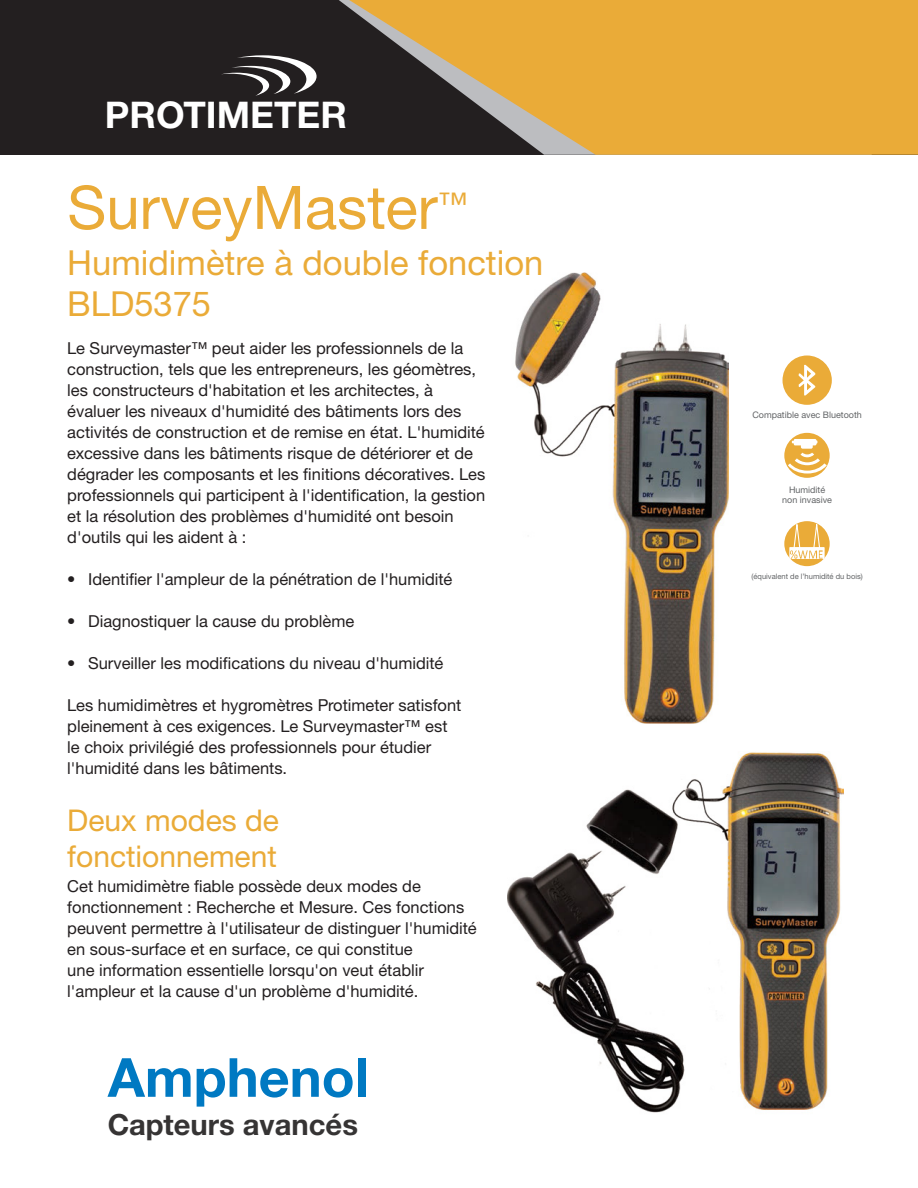
<style>
.page{position:relative;width:918px;height:1188px;background:#fff}
.page>*{position:absolute;margin:0;border:0;box-sizing:border-box;transform-origin:0 0}
.t1{font:60.15px "Helvetica Neue LTW1 G";color:#eaab38}
.t2{font:700 54px "Helvetica Neue LTW1 G";color:#0079c2}
.t3{font:700 36.75px "Helvetica Neue LTW1 G";color:#fff}
.t4{font:34.5px/41.4px "Helvetica Neue LTW1 G";color:#eaab38}
.Heading__5{font:30px/36px "Helvetica Neue LTW1 G";color:#eaab38}
.t5{font:700 29.1px "Helvetica Neue LTW1 G";color:#363434}
.Body_text__2{font:16.5px/21px "Helvetica Neue LTW1 G";color:#231f20}
.t6{font:9px/10.8px "Helvetica Neue LTW1 G";color:#626466;text-align:center}
.t7{font:7.5px "Helvetica Neue LTW1 G";color:#626466}
</style>
<div class="page">
<img style="left:508px;top:752px;width:336px;height:361px">
<img style="left:515px;top:273px;width:214px;height:451px">
<svg style="left:784px;top:521px;width:46px;height:46px"></svg>
<svg style="left:784px;top:432px;width:46px;height:46px"></svg>
<hr style="left:792px;top:441px;width:25px;height:2px;background:#fff">
<div style="left:783px;top:356px;width:49px;height:49px;background:#eaab38;border-radius:50%"></div>
<svg style="left:799px;top:365px;width:16px;height:30px"></svg>
<div style="left:0;top:0;width:918px;height:155px;background:#231f20"></div>
<svg style="left:349px;top:0;width:569px;height:155px;fill:#eaab38"></svg>
<svg style="left:221px;top:55px;width:96px;height:41px"></svg>
<p class="t3" style="left:105px;top:92px;width:244px">PROTIMETER</p>
<p class="t1" style="left:67px;top:170px;width:402px">SurveyMaster<sup>™</sup></p>
<p class="t4" style="left:67px;top:242px;width:478px">Humidimètre à double fonction<br>BLD5375</p>
<p class="Body_text__2" style="left:67px;top:337px;width:419px">Le Surveymaster™ peut aider les professionnels de la construction, tels que les entrepreneurs, les géomètres, les constructeurs d'habitation et les architectes, à évaluer les niveaux d'humidité des bâtiments lors des activités de construction et de remise en état. L'humidité excessive dans les bâtiments risque de détériorer et de dégrader les composants et les finitions décoratives. Les professionnels qui participent à l'identification, la gestion et la résolution des problèmes d'humidité ont besoin d'outils qui les aident à :</p>
<p class="Body_text__2" style="left:67px;top:568px;width:387px">• Identifier l'ampleur de la pénétration de l'humidité</p>
<p class="Body_text__2" style="left:67px;top:610px;width:288px">• Diagnostiquer la cause du problème</p>
<p class="Body_text__2" style="left:67px;top:652px;width:378px">• Surveiller les modifications du niveau d'humidité</p>
<p class="Body_text__2" style="left:67px;top:694px;width:396px">Les humidimètres et hygromètres Protimeter satisfont pleinement à ces exigences. Le Surveymaster™ est le choix privilégié des professionnels pour étudier l'humidité dans les bâtiments.</p>
<p class="Heading__5" style="left:67px;top:802px;width:213px">Deux modes de fonctionnement</p>
<p class="Body_text__2" style="left:67px;top:876px;width:411px">Cet humidimètre fiable possède deux modes de fonctionnement : Recherche et Mesure. Ces fonctions peuvent permettre à l'utilisateur de distinguer l'humidité en sous-surface et en surface, ce qui constitue<br>une information essentielle lorsqu'on veut établir l'ampleur et la cause d'un problème d'humidité.</p>
<p class="t2" style="left:108px;top:1044px;width:262px">Amphenol</p>
<p class="t5" style="left:108px;top:1107px;width:252px">Capteurs avancés</p>
<p class="t6" style="left:752px;top:409px;width:111px">Compatible avec Bluetooth</p>
<p class="t6" style="left:782px;top:484px;width:51px">Humidité non invasive</p>
<p class="t7" style="left:752px;top:571px;width:113px">(équivalent de l’humidité du bois)</p>
</div>
